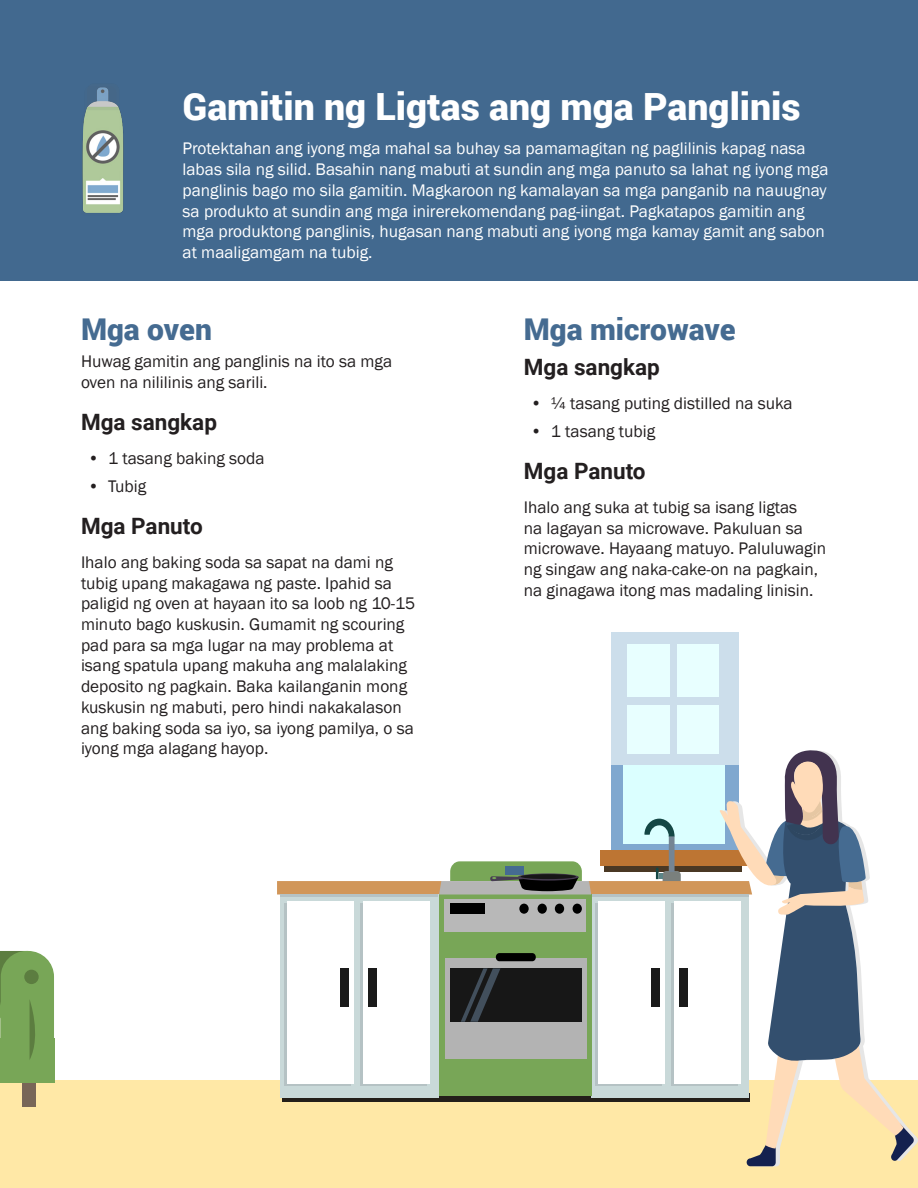
<style>
.page{position:relative;width:918px;height:1188px;background:#fff}
.page>*{position:absolute;margin:0;border:0;box-sizing:border-box;transform-origin:0 0}
.t1{font:900 37.5px "Roboto";color:#fff}
.t2{font:900 30px "Roboto";color:#456b91}
.t3{font:700 22.5px "Roboto";color:#231f20}
.t4{font:17.25px/20.7px "Franklin Gothic";color:#231f20}
.t5{font:17.25px/20.7px "Franklin Gothic";color:#fff}
</style>
<div class="page">
<div style="left:0;top:0;width:918px;height:280px;background:#42698f"></div>
<div style="left:0;top:1080px;width:918px;height:108px;background:#ffe8a6"></div>
<div style="left:611px;top:632px;width:127px;height:133px;background:#ccdeeb"></div>
<div style="left:627px;top:644px;width:91px;height:110px;background:#e8ffff"></div>
<div style="left:670px;top:644px;width:7px;height:110px;background:#ccdeeb"></div>
<svg style="left:277px;top:668px;width:637px;height:498px"></svg>
<div style="left:22px;top:1083px;width:14px;height:24px;background:#786657"></div>
<svg style="left:0;top:950px;width:54px;height:133px"></svg>
<img style="left:82px;top:87px;width:42px;height:126px">
<div style="left:434px;top:613px;width:173px;height:206px;background:#fff"></div>
<h2 class="t1" style="left:183px;top:80px;width:620px">Gamitin ng Ligtas ang mga Panglinis</h2>
<p class="t5" style="left:183px;top:139px;width:647px">Protektahan ang iyong mga mahal sa buhay sa pamamagitan ng paglilinis kapag nasa labas sila ng silid. Basahin nang mabuti at sundin ang mga panuto sa lahat ng iyong mga panglinis bago mo sila gamitin. Magkaroon ng kamalayan sa mga panganib na nauugnay sa produkto at sundin ang mga inirerekomendang pag-iingat. Pagkatapos gamitin ang mga produktong panglinis, hugasan nang mabuti ang iyong mga kamay gamit ang sabon at maaligamgam na tubig.</p>
<h3 class="t2" style="left:81px;top:308px;width:132px">Mga oven</h3>
<p class="t4" style="left:81px;top:352px;width:313px">Huwag gamitin ang panglinis na ito sa mga oven na nililinis ang sarili.</p>
<h4 class="t3" style="left:81px;top:406px;width:138px">Mga sangkap</h4>
<p class="t4" style="left:88px;top:449px;width:178px">• 1 tasang baking soda</p>
<p class="t4" style="left:88px;top:476px;width:60px">• Tubig</p>
<h4 class="t3" style="left:81px;top:510px;width:123px">Mga Panuto</h4>
<p class="t4" style="left:81px;top:552px;width:336px">Ihalo ang baking soda sa sapat na dami ng tubig upang makagawa ng paste. Ipahid sa paligid ng oven at hayaan ito sa loob ng 10-15 minuto bago kuskusin. Gumamit ng scouring pad para sa mga lugar na may problema at isang spatula upang makuha ang malalaking deposito ng pagkain. Baka kailanganin mong kuskusin ng mabuti, pero hindi nakakalason ang baking soda sa iyo, sa iyong pamilya, o sa iyong mga alagang hayop.</p>
<h3 class="t2" style="left:524px;top:308px;width:213px">Mga microwave</h3>
<h4 class="t3" style="left:524px;top:351px;width:138px">Mga sangkap</h4>
<p class="t4" style="left:531px;top:394px;width:264px">• ¼ tasang puting distilled na suka</p>
<p class="t4" style="left:531px;top:421px;width:126px">• 1 tasang tubig</p>
<h4 class="t3" style="left:524px;top:455px;width:123px">Mga Panuto</h4>
<p class="t4" style="left:524px;top:497px;width:304px">Ihalo ang suka at tubig sa isang ligtas<br>na lagayan sa microwave. Pakuluan sa microwave. Hayaang matuyo. Paluluwagin ng singaw ang naka-cake-on na pagkain, na ginagawa itong mas madaling linisin.</p>
</div>
